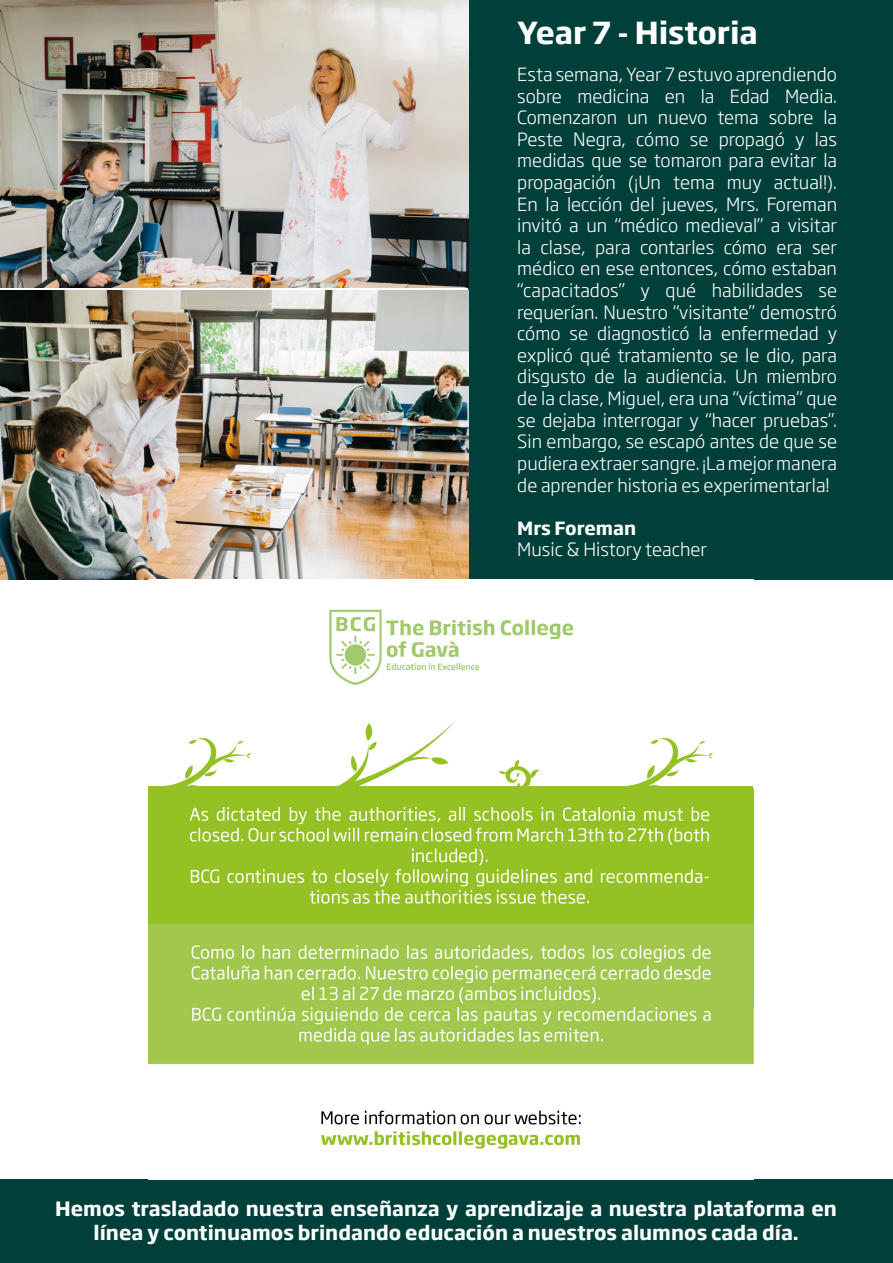
<style>
.page{position:relative;width:893px;height:1263px;background:#fff}
.page>*{position:absolute;margin:0;border:0;box-sizing:border-box;transform-origin:0 0}
.t1{font:700 30px "Soho Gothic Pro";color:#fff}
.t2{font:700 19.5px/23.4px "Soho Gothic Pro";color:#fff;text-align:center}
.t3{font:300 18px/21.6px "Soho Gothic Pro";color:#fff;text-align:justify}
.t4{font:700 18px "Soho Gothic Pro";color:#fff}
</style>
<div class="page">
<div style="left:469px;top:0;width:424px;height:579px;background:#01403a"></div>
<img style="left:1px;top:291px;width:467px;height:288px">
<img style="left:0;top:0;width:469px;height:288px">
<div style="left:0;top:1179px;width:893px;height:84px;background:#01403a"></div>
<img style="left:148px;top:609px;width:605px;height:540px">
<p class="t1" style="left:517px;top:9px;width:242px">Year 7 - Historia</p>
<p class="t3" style="left:517px;top:63px;width:321px">Esta semana, Year 7 estuvo aprendiendo sobre medicina en la Edad Media.<br>Comenzaron un nuevo tema sobre la Peste Negra, cómo se propagó y las medidas que se tomaron para evitar la propagación (¡Un tema muy actual!).<br>En la lección del jueves, Mrs. Foreman invitó a un “médico medieval” a visitar la clase, para contarles cómo era ser médico en ese entonces, cómo estaban “capacitados” y qué habilidades se requerían. Nuestro “visitante” demostró cómo se diagnosticó la enfermedad y explicó qué tratamiento se le dio, para disgusto de la audiencia. Un miembro de la clase, Miguel, era una “víctima” que se dejaba interrogar y “hacer pruebas”.<br>Sin embargo, se escapó antes de que se pudiera extraer sangre. ¡La mejor manera de aprender historia es experimentarla!</p>
<p class="t4" style="left:517px;top:514px;width:120px">Mrs Foreman</p>
<p class="t3" style="left:517px;top:538px;width:191px">Music &amp; History teacher</p>
<p class="t2" style="left:55px;top:1196px;width:783px">Hemos trasladado nuestra enseñanza y aprendizaje a nuestra plataforma en línea y continuamos brindando educación a nuestros alumnos cada día.</p>
</div>
